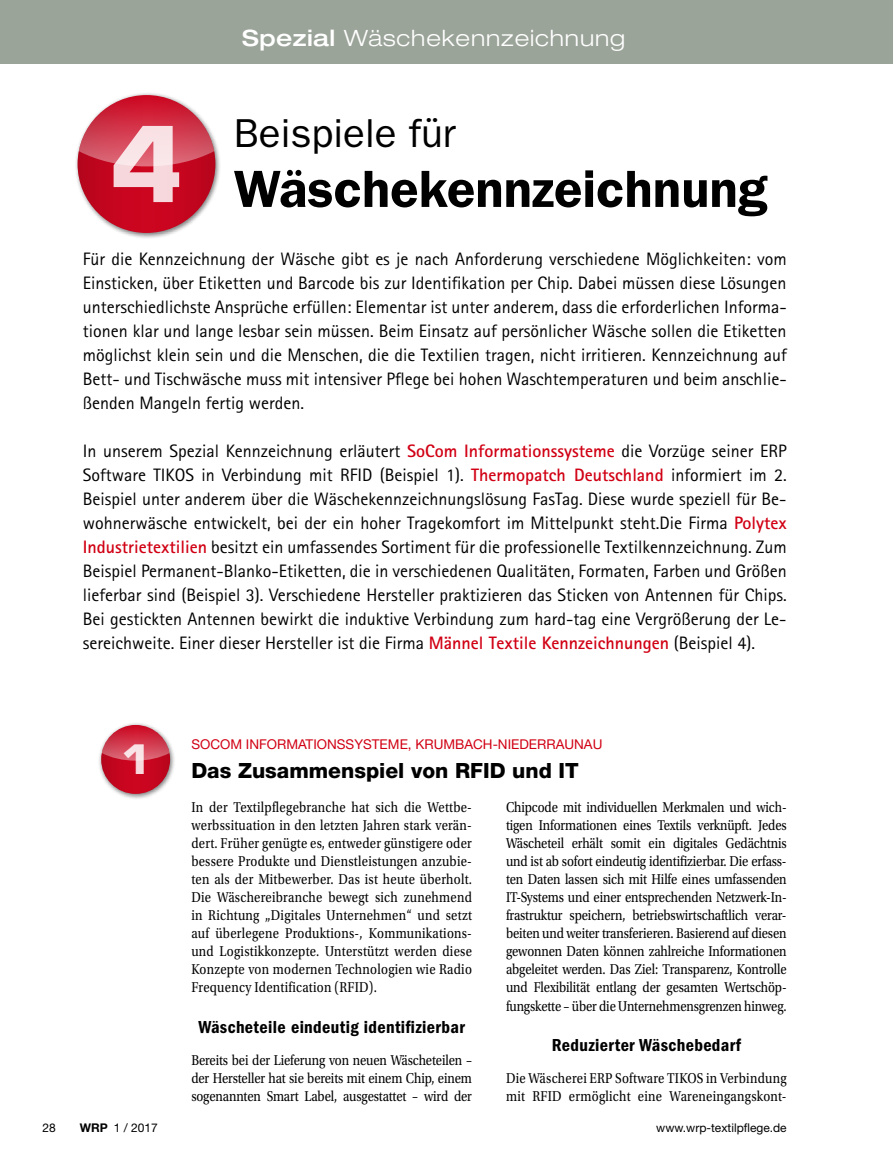
<style>
.page{position:relative;width:893px;height:1170px;background:#fff}
.page>*{position:absolute;margin:0;border:0;box-sizing:border-box;transform-origin:0 0}
.t1{font:600 52.5px "ITC Franklin Gothic Std";color:#000}
.t2{font:40.5px "ITC Franklin Gothic Std";color:#000}
.t3{font:700 39.45px "Eurostile LT Std";color:#fff}
.t4{font:300 expanded 22.5px "Helvetica Neue LT Std";letter-spacing:.04em;color:#fff}
.t5{font:800 21px "Helvetica Neue LT Std";color:#000}
.t6{font:18px/24px "AT Rotis Sans Serif";color:#000;text-align:justify}
.t7{font:18px "ITC Franklin Gothic Std Dm Cd";letter-spacing:.02em;color:#000}
.t8{font:15px/18px "Utopia Std";letter-spacing:.015em;color:#000;text-align:justify;scale:.85 1}
.t9{font:13.5px "Helvetica Neue LT Std";color:#d10014}
.t10{font:12px "Helvetica Neue LT Std";color:#000}
.s1{font-weight:500}
.s2{font-family:"Eurostile LT Std";font-weight:700;font-size:101.55px;color:#fff}
.s3{font-weight:700;color:#d10014}
.s4{font-weight:700}
</style>
<div class="page">
<div style="left:74px;top:92px;width:147px;height:147px;background:#000;opacity:.5"></div>
<div style="left:78px;top:95px;width:137px;height:138px;background:linear-gradient(to right,#c3051e,#c5051f);border-radius:50%"></div>
<svg style="left:79px;top:95px;width:135px;height:71px"></svg>
<div style="left:98px;top:721px;width:78px;height:78px;background:#000;opacity:.5"></div>
<div style="left:101px;top:725px;width:69px;height:68px;background:linear-gradient(to right,#c30720,#c6051e);border-radius:50%"></div>
<svg style="left:102px;top:725px;width:67px;height:35px;background:#d75c6c"></svg>
<div style="left:0;top:0;width:893px;height:64px;background:#9ba499"></div>
<p class="t4" style="left:242px;top:24px;width:384px"><span class="s1">Spezial</span> Wäschekennzeichnung</p>
<h2 class="t2" style="left:234px;top:110px;width:223px">Beispiele für</h2>
<h1 class="t1" style="left:110px;top:158px;width:659px"><span class="s2">4</span> Wäschekennzeichnung</h1>
<p class="t6" style="left:83px;top:246px;width:705px">Für die Kennzeichnung der Wäsche gibt es je nach Anforderung verschiedene Möglichkeiten: vom Einsticken, über Etiketten und Barcode bis zur Identifikation per Chip. Dabei müssen diese Lösungen unterschiedlichste Ansprüche erfüllen: Elementar ist unter anderem, dass die erforderlichen Informa&shy;tionen klar und lange lesbar sein müssen. Beim Einsatz auf persönlicher Wäsche sollen die Etiketten möglichst klein sein und die Menschen, die die Textilien tragen, nicht irritieren. Kennzeichnung auf Bett- und Tischwäsche muss mit intensiver Pflege bei hohen Waschtemperaturen und beim anschlie&shy;ßenden Mangeln fertig werden.</p>
<p class="t6" style="left:83px;top:438px;width:705px">In unserem Spezial Kennzeichnung erläutert <span class="s3">SoCom Informationssysteme</span> die Vorzüge seiner ERP Software TIKOS in Verbindung mit RFID (Beispiel 1). <span class="s3">Thermopatch Deutschland</span> informiert im 2.<br>Beispiel unter anderem über die Wäschekennzeichnungslösung FasTag. Diese wurde speziell für Be&shy;wohnerwäsche entwickelt, bei der ein hoher Tragekomfort im Mittelpunkt steht.Die Firma <span class="s3">Polytex Industrietextilien</span> besitzt ein umfassendes Sortiment für die professionelle Textilkennzeichnung. Zum Beispiel Permanent-Blanko-Etiketten, die in verschiedenen Qualitäten, Formaten, Farben und Größen lieferbar sind (Beispiel 3). Verschiedene Hersteller praktizieren das Sticken von Antennen für Chips.<br>Bei gestickten Antennen bewirkt die induktive Verbindung zum hard-tag eine Vergrößerung der Le&shy;sereichweite. Einer dieser Hersteller ist die Firma <span class="s3">Männel Textile Kennzeichnungen</span> (Beispiel 4).</p>
<h3 class="t3" style="left:121px;top:735px;width:30px">1</h3>
<p class="t9" style="left:191px;top:736px;width:413px">SOCOM INFORMATIONSSYSTEME, KRUMBACH-NIEDERRAUNAU</p>
<p class="t5" style="left:191px;top:758px;width:389px">Das Zusammenspiel von RFID und IT</p>
<p class="t8" style="left:191px;top:797px;width:332px">In der Textilpflegebranche hat sich die Wettbe&shy;werbssituation in den letzten Jahren stark verän&shy;dert. Früher genügte es, entweder günstigere oder bessere Produkte und Dienstleistungen anzubie&shy;ten als der Mitbewerber. Das ist heute überholt.<br>Die Wäschereibranche bewegt sich zunehmend in Richtung „Digitales Unternehmen“ und setzt auf überlegene Produktions-, Kommunikations&shy;und Logistikkonzepte. Unterstützt werden diese Konzepte von modernen Technologien wie Radio Frequency Identification (RFID).</p>
<p class="t7" style="left:198px;top:1016px;width:268px">Wäscheteile eindeutig identifizierbar</p>
<p class="t8" style="left:191px;top:1050px;width:332px">Bereits bei der Lieferung von neuen Wäscheteilen – der Hersteller hat sie bereits mit einem Chip, einem sogenannten Smart Label, ausgestattet – wird der</p>
<p class="t8" style="left:506px;top:797px;width:332px">Chipcode mit individuellen Merkmalen und wich&shy;tigen Informationen eines Textils verknüpft. Jedes Wäscheteil erhält somit ein digitales Gedächtnis und ist ab sofort eindeutig identifizierbar. Die erfass&shy;ten Daten lassen sich mit Hilfe eines umfassenden IT-Systems und einer entsprechenden Netzwerk-In&shy;frastruktur speichern, betriebswirtschaftlich verar&shy;beiten und weiter transferieren. Basierend auf diesen gewonnen Daten können zahlreiche Informationen abgeleitet werden. Das Ziel: Transparenz, Kontrolle und Flexibilität entlang der gesamten Wertschöp&shy;fungskette – über die Unternehmensgrenzen hinweg.</p>
<p class="t7" style="left:552px;top:1034px;width:191px">Reduzierter Wäschebedarf</p>
<p class="t8" style="left:506px;top:1069px;width:332px">Die Wäscherei ERP Software TIKOS in Verbindung mit RFID ermöglicht eine Wareneingangskont-</p>
<p class="t10" style="left:43px;top:1120px;width:15px">28</p>
<p class="t10" style="left:80px;top:1120px;width:80px"><span class="s4">WRP</span> 1 / 2017</p>
<p class="t10" style="left:656px;top:1120px;width:132px">www.wrp-textilpflege.de</p>
</div>
